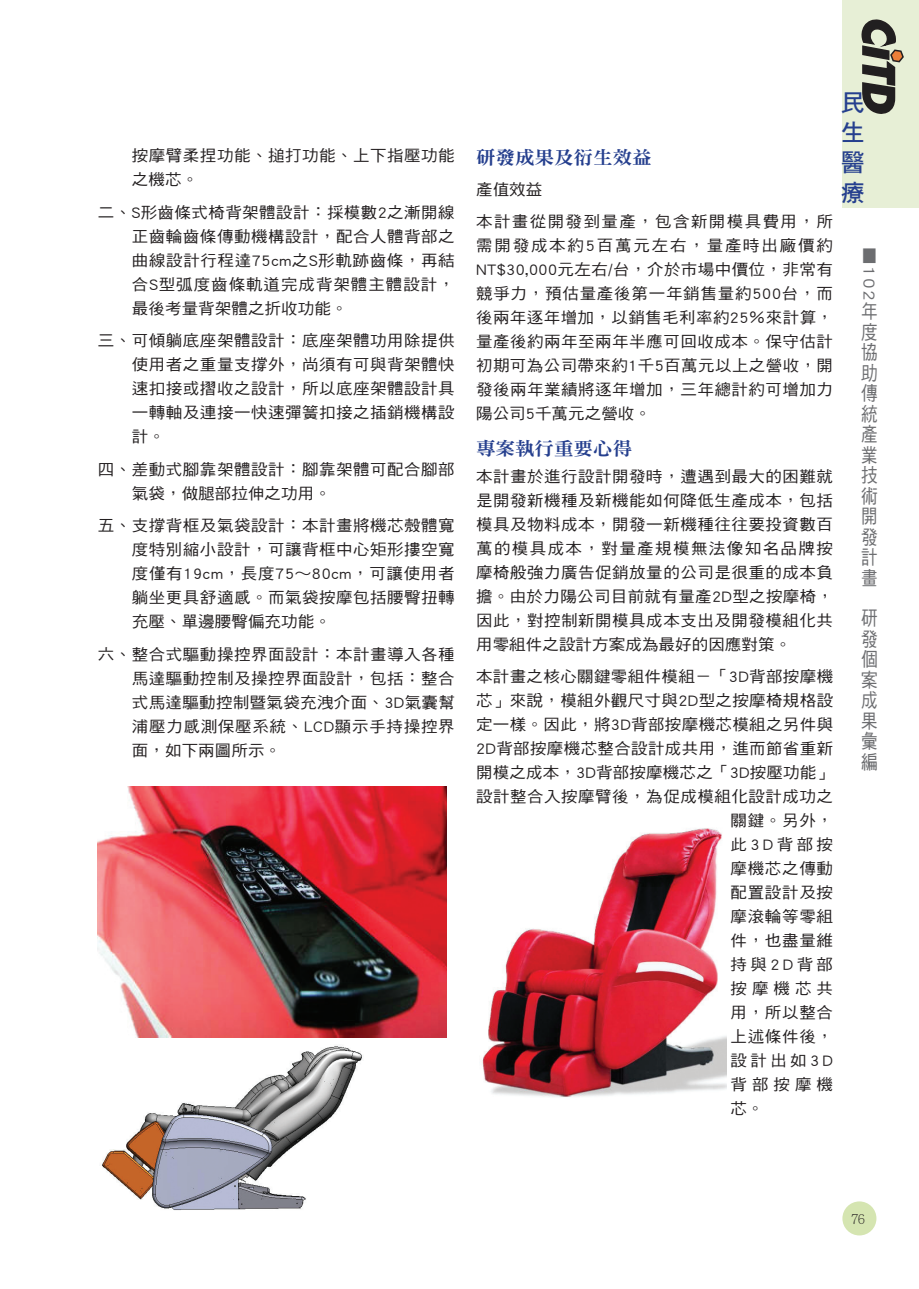
<style>
.page{position:relative;width:919px;height:1289px;background:#fff}
.page>*{position:absolute;margin:0;border:0;box-sizing:border-box;transform-origin:0 0}
.t1{font:24px/30px "DF Hei Std W7";color:#253f8e;text-align:justify}
.t2{font:19.5px/20.5px "DF Hei Std W5";color:#6c6d70;text-align:justify;scale:.85 1}
.t3{font:18.6px "DF Ming Std W9";color:#253f8e;scale:1.05 1}
.t4{font:16.65px "DF Hei Std W5";color:#6c6d70;scale:1.18 1}
.t5{font:15.6px/24px "DF Hei Std W5";letter-spacing:.03em;color:#231f20;text-align:justify;scale:1.05 1}
.t6{font:15.6px/32.5px "DF Hei Std W5";letter-spacing:.085em;color:#231f20;scale:1.05 1}
.t7{font:15.6px "DF Hei Std W5";letter-spacing:.01em;color:#231f20;scale:1.05 1}
.t8{font:300 13.5px "Adobe Ming Std";color:#231f20}
</style>
<div class="page">
<div style="left:842px;top:0;width:76px;height:207px;background:#e7efd6"></div>
<div style="left:842px;top:1201px;width:34px;height:34px;background:#d5e5b1;border-radius:50%"></div>
<svg style="left:861px;top:19px;width:43px;height:95px"></svg>
<img style="left:102px;top:1046px;width:260px;height:164px">
<img style="left:482px;top:828px;width:244px;height:269px">
<img style="left:98px;top:786px;width:349px;height:251px">
<p class="t5" style="left:132px;top:143px;width:309px">按摩臂柔捏功能、搥打功能、上下指壓功能之機芯。</p>
<p class="t5" style="left:132px;top:200px;width:309px;text-indent:-34px">二、S形齒條式椅背架體設計：採模數2之漸開線正齒輪齒條傳動機構設計，配合人體背部之曲線設計行程達75cm之S形軌跡齒條，再結合S型弧度齒條軌道完成背架體主體設計，最後考量背架體之折收功能。</p>
<p class="t5" style="left:132px;top:328px;width:309px;text-indent:-34px">三、可傾躺底座架體設計：底座架體功用除提供使用者之重量支撐外，尚須有可與背架體快速扣接或摺收之設計，所以底座架體設計具一轉軸及連接一快速彈簧扣接之插銷機構設計。</p>
<p class="t5" style="left:132px;top:457px;width:309px;text-indent:-34px">四、差動式腳靠架體設計：腳靠架體可配合腳部氣袋，做腿部拉伸之功用。</p>
<p class="t5" style="left:132px;top:513px;width:309px;text-indent:-34px">五、支撐背框及氣袋設計：本計畫將機芯殼體寬度特別縮小設計，可讓背框中心矩形摟空寬度僅有19cm，長度75～80cm，可讓使用者躺坐更具舒適感。而氣袋按摩包括腰臀扭轉充壓、單邊腰臀偏充功能。</p>
<p class="t5" style="left:132px;top:642px;width:309px;text-indent:-34px">六、整合式驅動操控界面設計：本計畫導入各種馬達驅動控制及操控界面設計，包括：整合式馬達驅動控制暨氣袋充洩介面、3D氣囊幫浦壓力感測保壓系統、LCD顯示手持操控界面，如下兩圖所示。</p>
<p class="t3" style="left:476px;top:147px;width:169px">研發成果及衍生效益</p>
<p class="t6" style="left:476px;top:173px;width:341px">產值效益<br>本計畫從開發到量產，包含新開模具費用，所</p>
<p class="t5" style="left:476px;top:233px;width:341px">需開發成本約5百萬元左右，量產時出廠價約NT$30,000元左右/台，介於市場中價位，非常有競爭力，預估量產後第一年銷售量約500台，而後兩年逐年增加，以銷售毛利率約25％來計算，量產後約兩年至兩年半應可回收成本。保守估計初期可為公司帶來約1千5百萬元以上之營收，開發後兩年業績將逐年增加，三年總計約可增加力陽公司5千萬元之營收。</p>
<p class="t3" style="left:476px;top:438px;width:150px">專案執行重要心得</p>
<p class="t5" style="left:476px;top:463px;width:341px">本計畫於進行設計開發時，遭遇到最大的困難就是開發新機種及新機能如何降低生產成本，包括模具及物料成本，開發一新機種往往要投資數百萬的模具成本，對量產規模無法像知名品牌按摩椅般強力廣告促銷放量的公司是很重的成本負擔。由於力陽公司目前就有量產2D型之按摩椅，因此，對控制新開模具成本支出及開發模組化共用零組件之設計方案成為最好的因應對策。</p>
<p class="t5" style="left:476px;top:664px;width:341px">本計畫之核心關鍵零組件模組－「3D背部按摩機</p>
<p class="t5" style="left:476px;top:688px;width:341px">芯」來說，模組外觀尺寸與2D型之按摩椅規格設</p>
<p class="t5" style="left:476px;top:712px;width:341px">定一樣。因此，將3D背部按摩機芯模組之另件與</p>
<p class="t5" style="left:476px;top:736px;width:341px">2D背部按摩機芯整合設計成共用，進而節省重新</p>
<p class="t7" style="left:476px;top:764px;width:341px">開模之成本，3D背部按摩機芯之「3D按壓功能」</p>
<p class="t5" style="left:476px;top:784px;width:341px">設計整合入按摩臂後，為促成模組化設計成功之</p>
<p class="t5" style="left:730px;top:808px;width:99px">關鍵。另外，</p>
<p class="t5" style="left:730px;top:832px;width:99px">此3D背部按</p>
<p class="t5" style="left:730px;top:856px;width:99px">摩機芯之傳動</p>
<p class="t5" style="left:730px;top:880px;width:99px">配置設計及按</p>
<p class="t5" style="left:730px;top:904px;width:99px">摩滾輪等零組</p>
<p class="t5" style="left:730px;top:928px;width:99px">件，也盡量維</p>
<p class="t5" style="left:730px;top:952px;width:99px">持與2D背部</p>
<p class="t5" style="left:730px;top:976px;width:99px">按摩機芯共</p>
<p class="t5" style="left:730px;top:1000px;width:99px">用，所以整合</p>
<p class="t5" style="left:730px;top:1024px;width:99px">上述條件後，</p>
<p class="t5" style="left:730px;top:1048px;width:99px">設計出如3D</p>
<p class="t5" style="left:730px;top:1072px;width:99px">背部按摩機</p>
<p class="t5" style="left:730px;top:1096px;width:33px">芯。</p>
<h1 class="t1" style="left:840px;top:87px;width:25px">民生醫療</h1>
<p class="t4" style="left:878px;top:246px;width:48px;rotate:90deg">■102</p>
<p class="t2" style="left:861px;top:300px;width:21px">年度協助傳統產業技術開發計</p>
<p class="t2" style="left:861px;top:559px;width:23px;line-height:39.2px">畫　研</p>
<p class="t2" style="left:861px;top:628px;width:21px">發個案成果彙編</p>
<p class="t8" style="left:851px;top:1211px;width:15px">76</p>
</div>
